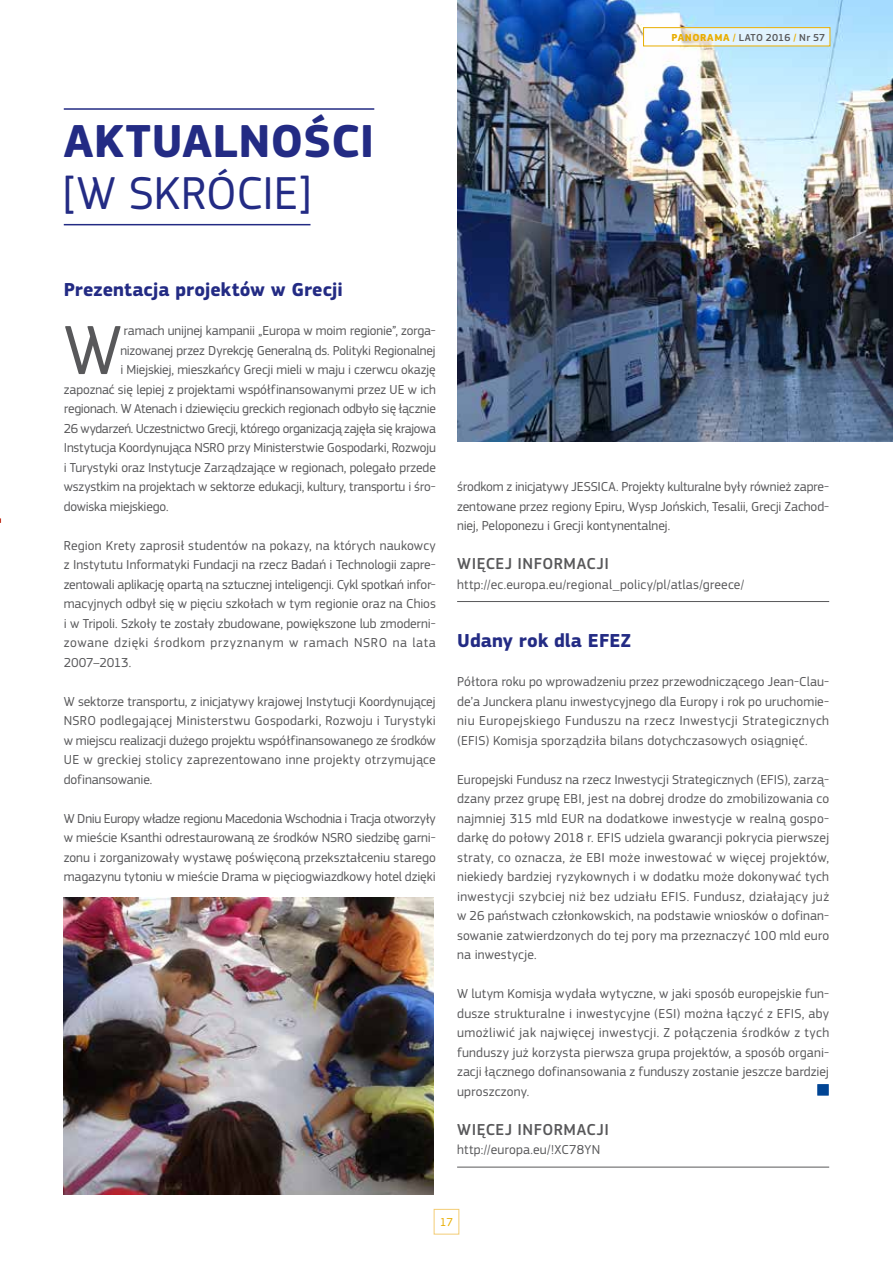
<style>
.page{position:relative;width:893px;height:1263px;background:#fff}
.page>*{position:absolute;margin:0;border:0;box-sizing:border-box;transform-origin:0 0}
.t1{font:72.3px "EC Square Sans Pro";color:#58585a}
.t2{font:700 48px "EC Square Sans Pro";letter-spacing:.005em;color:#232b84}
.t3{font:48px "EC Square Sans Pro";letter-spacing:-.005em;color:#232b84}
.t4{font:700 19.5px "EC Square Sans Pro";letter-spacing:.005em;color:#232b84}
.t5{font:500 16.5px "EC Square Sans Pro";letter-spacing:.035em;color:#58585a}
.t6{font:13.5px/19.5px "EC Square Sans Pro";letter-spacing:-.005em;color:#58585a;text-align:justify}
.t7{font:13.5px "EC Square Sans Pro";letter-spacing:.015em;color:#58585a}
.t8{font:13.5px "EC Square Sans Pro";letter-spacing:-.025em;color:#58585a}
.t9{font:12px "EC Square Sans Pro";color:#e8ad00}
.t10{font:500 10.5px "EC Square Sans Pro";letter-spacing:.02em;color:#58585a}
.s1{font-weight:700;color:#e8ad00}
.s2{color:#e8ad00}
</style>
<div class="page">
<img style="left:457px;top:0;width:436px;height:442px">
<img style="left:63px;top:897px;width:371px;height:297px">
<svg style="left:645px;top:29px;width:183px;height:15px;fill:#e1f3fe"></svg>
<div style="left:643px;top:27px;width:187px;height:19px;border:1px solid #e8ad00"></div>
<div style="left:434px;top:1209px;width:25px;height:25px;border:1px solid #f3cc75"></div>
<hr style="left:64px;top:108px;width:310px;height:2px;background:#232b84">
<hr style="left:64px;top:224px;width:246px;height:1px;background:#232b84">
<hr style="left:457px;top:601px;width:372px;height:1px;background:#58585a">
<hr style="left:457px;top:1167px;width:372px;height:1px;background:#58585a">
<svg style="left:817px;top:1084px;width:12px;height:12px"></svg>
<p class="t10" style="left:671px;top:31px;width:155px"><span class="s1">PANORAMA</span> <span class="s2">/</span> LATO 2016 <span class="s2">/</span> Nr 57</p>
<h2 class="t2" style="left:64px;top:112px;width:312px">AKTUALNOŚCI</h2>
<h2 class="t3" style="left:64px;top:165px;width:248px">[W SKRÓCIE]</h2>
<h3 class="t4" style="left:64px;top:278px;width:281px">Prezentacja projektów w Grecji</h3>
<h1 class="t1" style="left:64px;top:308px;width:60px">W</h1>
<p class="t6" style="left:124px;top:321px;width:314px">ramach unijnej kampanii „Europa w moim regionie”, zorga-</p>
<p class="t6" style="left:120px;top:340px;width:317px">nizowanej przez Dyrekcję Generalną ds. Polityki Regionalnej</p>
<p class="t6" style="left:120px;top:360px;width:317px">i Miejskiej, mieszkańcy Grecji mieli w maju i czerwcu okazję</p>
<p class="t6" style="left:64px;top:379px;width:374px">zapoznać się lepiej z projektami współfinansowanymi przez UE w ich</p>
<p class="t6" style="left:64px;top:399px;width:374px">regionach. W Atenach i dziewięciu greckich regionach odbyło się łącznie</p>
<p class="t8" style="left:64px;top:420px;width:374px">26 wydarzeń. Uczestnictwo Grecji, którego organizacją zajęła się krajowa</p>
<p class="t6" style="left:64px;top:438px;width:374px">Instytucja Koordynująca NSRO przy Ministerstwie Gospodarki, Rozwoju</p>
<p class="t6" style="left:64px;top:457px;width:374px">i Turystyki oraz Instytucje Zarządzające w regionach, polegało przede</p>
<p class="t6" style="left:64px;top:477px;width:374px">wszystkim na projektach w sektorze edukacji, kultury, transportu i śro-</p>
<p class="t6" style="left:64px;top:496px;width:106px">dowiska miejskiego.</p>
<p class="t6" style="left:64px;top:535px;width:374px">Region Krety zaprosił studentów na pokazy, na których naukowcy z Instytutu Informatyki Fundacji na rzecz Badań i Technologii zapre&shy;zentowali aplikację opartą na sztucznej inteligencji. Cykl spotkań infor&shy;macyjnych odbył się w pięciu szkołach w tym regionie oraz na Chios i w Tripoli. Szkoły te zostały zbudowane, powiększone lub zmoderni&shy;zowane dzięki środkom przyznanym w ramach NSRO na lata 2007–2013.</p>
<p class="t6" style="left:64px;top:691px;width:374px">W sektorze transportu, z inicjatywy krajowej Instytucji Koordynującej NSRO podlegającej Ministerstwu Gospodarki, Rozwoju i Turystyki w miejscu realizacji dużego projektu współfinansowanego ze środków UE w greckiej stolicy zaprezentowano inne projekty otrzymujące dofinansowanie.</p>
<p class="t6" style="left:64px;top:808px;width:374px">W Dniu Europy władze regionu Macedonia Wschodnia i Tracja otworzyły w mieście Ksanthi odrestaurowaną ze środków NSRO siedzibę garni&shy;zonu i zorganizowały wystawę poświęconą przekształceniu starego magazynu tytoniu w mieście Drama w pięciogwiazdkowy hotel dzięki</p>
<p class="t6" style="left:457px;top:477px;width:374px">środkom z inicjatywy JESSICA. Projekty kulturalne były również zapre&shy;zentowane przez regiony Epiru, Wysp Jońskich, Tesalii, Grecji Zachod&shy;niej, Peloponezu i Grecji kontynentalnej.</p>
<p class="t5" style="left:457px;top:554px;width:153px">WIĘCEJ INFORMACJI</p>
<p class="t7" style="left:457px;top:576px;width:289px">http://ec.europa.eu/regional_policy/pl/atlas/greece/</p>
<h3 class="t4" style="left:457px;top:629px;width:176px">Udany rok dla EFEZ</h3>
<p class="t6" style="left:457px;top:672px;width:374px">Półtora roku po wprowadzeniu przez przewodniczącego Jean-Clau&shy;de’a Junckera planu inwestycyjnego dla Europy i rok po uruchomie&shy;niu Europejskiego Funduszu na rzecz Inwestycji Strategicznych (EFIS) Komisja sporządziła bilans dotychczasowych osiągnięć.</p>
<p class="t6" style="left:457px;top:769px;width:374px">Europejski Fundusz na rzecz Inwestycji Strategicznych (EFIS), zarzą&shy;dzany przez grupę EBI, jest na dobrej drodze do zmobilizowania co najmniej 315 mld EUR na dodatkowe inwestycje w realną gospo&shy;darkę do połowy 2018 r. EFIS udziela gwarancji pokrycia pierwszej straty, co oznacza, że EBI może inwestować w więcej projektów, niekiedy bardziej ryzykownych i w dodatku może dokonywać tych inwestycji szybciej niż bez udziału EFIS. Fundusz, działający już w 26 państwach członkowskich, na podstawie wniosków o dofinan&shy;sowanie zatwierdzonych do tej pory ma przeznaczyć 100 mld euro na inwestycje.</p>
<p class="t6" style="left:457px;top:984px;width:374px">W lutym Komisja wydała wytyczne, w jaki sposób europejskie fun&shy;dusze strukturalne i inwestycyjne (ESI) można łączyć z EFIS, aby umożliwić jak najwięcej inwestycji. Z połączenia środków z tych funduszy już korzysta pierwsza grupa projektów, a sposób organi&shy;zacji łącznego dofinansowania z funduszy zostanie jeszcze bardziej uproszczony.</p>
<p class="t5" style="left:457px;top:1119px;width:153px">WIĘCEJ INFORMACJI</p>
<p class="t7" style="left:457px;top:1142px;width:145px">http://europa.eu/!XC78YN</p>
<p class="t9" style="left:440px;top:1215px;width:15px">17</p>
</div>
